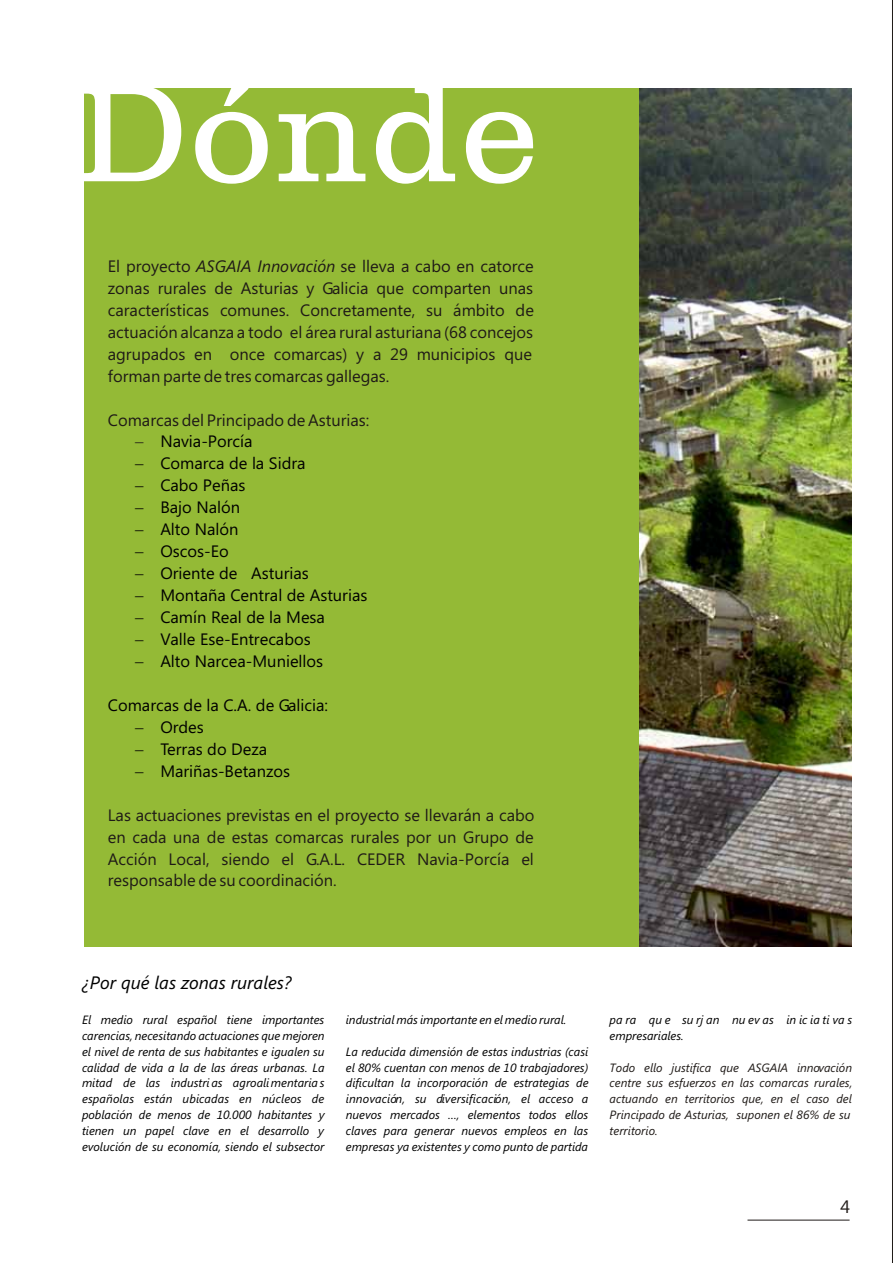
<style>
.page{position:relative;width:893px;height:1263px;background:#fff}
.page>*{position:absolute;margin:0;border:0;box-sizing:border-box;transform-origin:0 0}
.t1{font:143.55px "Clarendon T Lig";color:#fff}
.t2{font:italic 18px "Segoe UI";color:#000}
.t3{font:18px "Segoe Media Center";color:#1f1a17}
.t4{font:16.5px/21.9px "Segoe UI";color:#1f1a17;text-align:justify}
.t5{font:16.5px/21.9px "Segoe UI";color:#000}
.t6{font:italic 12px "Segoe UI";color:#000}
.t7{font:italic 12px/15.9px "Segoe UI";color:#1f1a17}
.s1{font-style:italic}
</style>
<div class="page">
<div style="left:84px;top:88px;width:555px;height:859px;background:#94ba36"></div>
<hr style="left:892px;top:0;width:1px;height:1263px;background:#1f1a17">
<img style="left:639px;top:88px;width:213px;height:858px">
<hr style="left:747px;top:1220px;width:102px;height:1px;background:#1f1a17">
<h1 class="t1" style="left:75px;top:48px;width:465px">Dónde</h1>
<p class="t4" style="left:108px;top:257px;width:428px">El proyecto <span class="s1">ASGAIA Innovación</span> se lleva a cabo en catorce zonas rurales de Asturias y Galicia que comparten unas características comunes. Concretamente, su ámbito de actuación alcanza a todo el área rural asturiana (68 concejos agrupados en once comarcas) y a 29 municipios que forman parte de tres comarcas gallegas.</p>
<h3 class="t4" style="left:108px;top:410px;width:263px">Comarcas del Principado de Asturias:</h3>
<h3 class="t5" style="left:135px;top:432px;width:234px;text-indent:25px">Navia-Porcía<br>− Comarca de la Sidra<br>− Cabo Peñas<br>− Bajo Nalón<br>− Alto Nalón<br>− Oscos-Eo<br>− Oriente de Asturias<br>− Montaña Central de Asturias − Camín Real de la Mesa<br>− Valle Ese-Entrecabos<br>− Alto Narcea-Muniellos</h3>
<h3 class="t5" style="left:135px;top:696px;width:195px;text-indent:-27px">Comarcas de la C.A. de Galicia: − Ordes<br>− Terras do Deza<br>− Mariñas-Betanzos</h3>
<h3 class="t4" style="left:108px;top:805px;width:428px">Las actuaciones previstas en el proyecto se llevarán a cabo en cada una de estas comarcas rurales por un Grupo de Acción Local, siendo el G.A.L. CEDER Navia-Porcía el responsable de su coordinación.</h3>
<h2 class="t2" style="left:82px;top:976px;width:211px">¿Por qué las zonas rurales?</h2>
<p class="t6" style="left:82px;top:1015px;width:244px">El medio rural español tiene importantes</p>
<p class="t6" style="left:346px;top:1015px;width:222px">industrial más importante en el medio rural.</p>
<p class="t6" style="left:610px;top:1015px;width:244px">pa ra qu e su rj an nu ev as in ic ia ti va s</p>
<p class="t6" style="left:82px;top:1031px;width:244px">carencias, necesitando actuaciones que mejoren</p>
<p class="t6" style="left:610px;top:1031px;width:76px">empresariales.</p>
<p class="t6" style="left:82px;top:1047px;width:244px">el nivel de renta de sus habitantes e igualen su</p>
<p class="t6" style="left:346px;top:1047px;width:244px">La reducida dimensión de estas industrias (casi</p>
<p class="t6" style="left:82px;top:1063px;width:244px">calidad de vida a la de las áreas urbanas. La</p>
<p class="t6" style="left:346px;top:1063px;width:244px">el 80% cuentan con menos de 10 trabajadores)</p>
<p class="t6" style="left:82px;top:1079px;width:244px">mitad de las industri as agroalimentarias</p>
<p class="t6" style="left:346px;top:1079px;width:244px">dificultan la incorporación de estrategias de</p>
<p class="t6" style="left:82px;top:1095px;width:244px">españolas están ubicadas en núcleos de</p>
<p class="t6" style="left:346px;top:1095px;width:244px">innovación, su diversificación, el acceso a</p>
<p class="t6" style="left:82px;top:1111px;width:244px">población de menos de 10.000 habitantes y</p>
<p class="t6" style="left:346px;top:1111px;width:244px">nuevos mercados …, elementos todos ellos</p>
<p class="t6" style="left:82px;top:1126px;width:244px">tienen un papel clave en el desarrollo y</p>
<p class="t6" style="left:346px;top:1126px;width:244px">claves para generar nuevos empleos en las</p>
<p class="t6" style="left:82px;top:1142px;width:244px">evolución de su economía, siendo el subsector</p>
<p class="t6" style="left:346px;top:1142px;width:244px">empresas ya existentes y como punto de partida</p>
<p class="t7" style="left:610px;top:1061px;width:244px">Todo ello justifica que ASGAIA innovación centre sus esfuerzos en las comarcas rurales, actuando en territorios que, en el caso del Principado de Asturias, suponen el 86% de su territorio.</p>
<h2 class="t3" style="left:840px;top:1196px;width:11px">4</h2>
</div>
